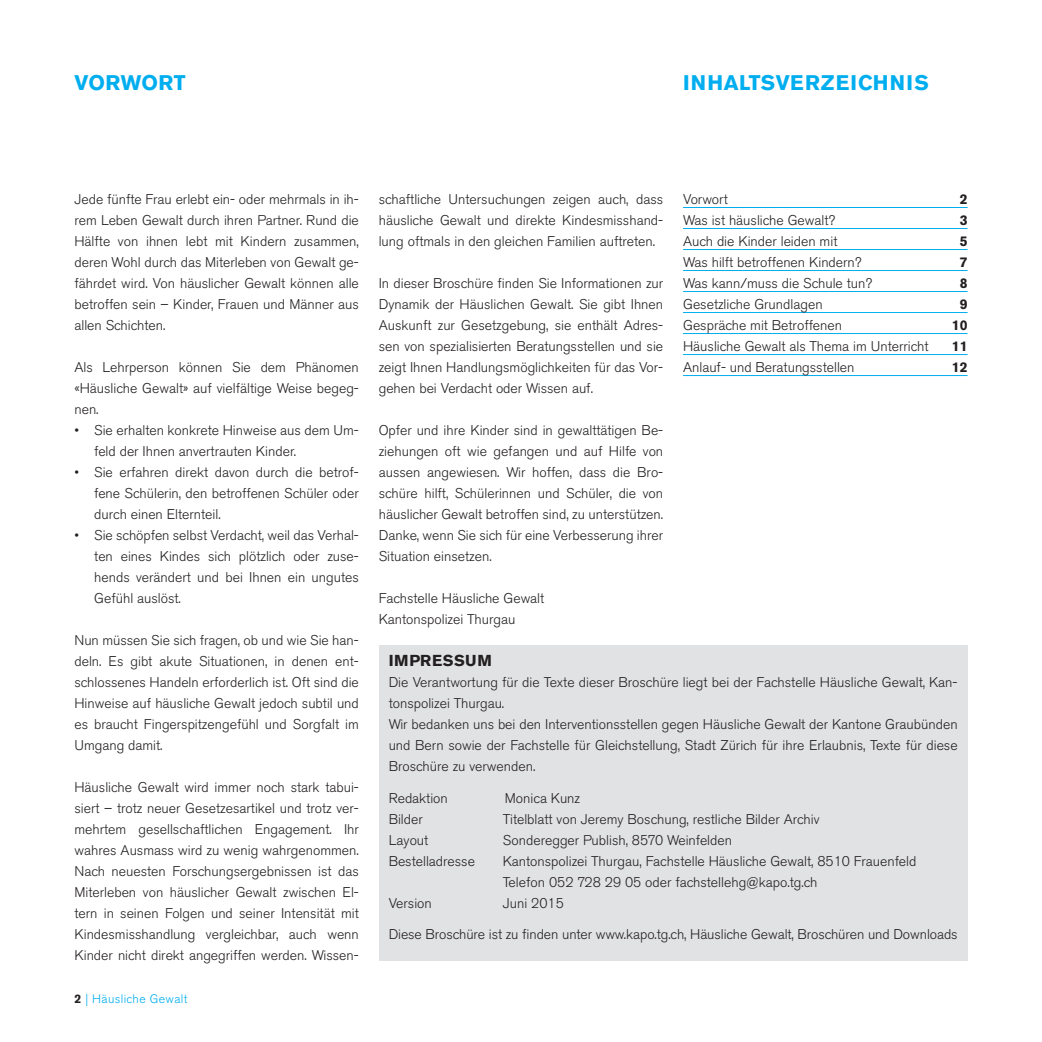
<style>
.page{position:relative;width:1042px;height:1042px;background:#fff}
.page>*{position:absolute;margin:0;border:0;box-sizing:border-box;transform-origin:0 0}
.t1{font:700 21px "Akzidenz Grotesk BE";letter-spacing:.06em;color:#00aeef}
.t2{font:700 21px "Akzidenz Grotesk BE";letter-spacing:.02em;color:#00aeef}
.t3{font:700 15.75px "Akzidenz Grotesk BE";letter-spacing:.04em;color:#231f20}
.t4{font:300 14px/21px "Akzidenz Grotesk BE";color:#231f20;text-align:justify}
.t5{font:700 14px "Akzidenz Grotesk BE";color:#231f20}
.t6{font:300 12.25px "Akzidenz Grotesk BE";letter-spacing:.03em;color:#00aeef}
.s1{font-weight:700;color:#231f20}
</style>
<div class="page">
<hr style="left:683px;top:207px;width:284px;height:1px;background:#00aeef">
<hr style="left:683px;top:228px;width:284px;height:1px;background:#00aeef">
<hr style="left:683px;top:249px;width:284px;height:1px;background:#00aeef">
<hr style="left:683px;top:270px;width:284px;height:1px;background:#00aeef">
<hr style="left:683px;top:291px;width:284px;height:1px;background:#00aeef">
<hr style="left:683px;top:312px;width:284px;height:1px;background:#00aeef">
<hr style="left:683px;top:333px;width:284px;height:1px;background:#00aeef">
<hr style="left:683px;top:354px;width:284px;height:1px;background:#00aeef">
<hr style="left:683px;top:375px;width:284px;height:1px;background:#00aeef">
<div style="left:379px;top:645px;width:588px;height:315px;background:#e1e2e4"></div>
<h1 class="t2" style="left:74px;top:71px;width:113px">VORWORT</h1>
<h1 class="t1" style="left:683px;top:71px;width:247px">INHALTSVERZEICHNIS</h1>
<p class="t4" style="left:74px;top:189px;width:286px">Jede fünfte Frau erlebt ein- oder mehrmals in ih&shy;rem Leben Gewalt durch ihren Partner. Rund die Hälfte von ihnen lebt mit Kindern zusammen, deren Wohl durch das Miterleben von Gewalt ge&shy;fährdet wird. Von häuslicher Gewalt können alle betroffen sein – Kinder, Frauen und Männer aus allen Schichten.</p>
<p class="t4" style="left:74px;top:357px;width:286px">Als Lehrperson können Sie dem Phänomen «Häusliche Gewalt» auf vielfältige Weise begeg&shy;nen.</p>
<p class="t4" style="left:94px;top:420px;width:266px;text-indent:-20px">• Sie erhalten konkrete Hinweise aus dem Um&shy;feld der Ihnen anvertrauten Kinder.</p>
<p class="t4" style="left:94px;top:462px;width:266px;text-indent:-20px">• Sie erfahren direkt davon durch die betrof&shy;fene Schülerin, den betroffenen Schüler oder durch einen Elternteil.</p>
<p class="t4" style="left:94px;top:525px;width:266px;text-indent:-20px">• Sie schöpfen selbst Verdacht, weil das Verhal&shy;ten eines Kindes sich plötzlich oder zuse&shy;hends verändert und bei Ihnen ein ungutes Gefühl auslöst.</p>
<p class="t4" style="left:74px;top:630px;width:286px">Nun müssen Sie sich fragen, ob und wie Sie han&shy;deln. Es gibt akute Situationen, in denen ent&shy;schlossenes Handeln erforderlich ist. Oft sind die Hinweise auf häusliche Gewalt jedoch subtil und es braucht Fingerspitzengefühl und Sorgfalt im Umgang damit.</p>
<p class="t4" style="left:74px;top:777px;width:286px">Häusliche Gewalt wird immer noch stark tabui&shy;siert – trotz neuer Gesetzesartikel und trotz ver&shy;mehrtem gesellschaftlichen Engagement. Ihr wahres Ausmass wird zu wenig wahrgenommen.<br>Nach neuesten Forschungsergebnissen ist das Miterleben von häuslicher Gewalt zwischen El&shy;tern in seinen Folgen und seiner Intensität mit Kindesmisshandlung vergleichbar, auch wenn Kinder nicht direkt angegriffen werden. Wissen-</p>
<p class="t6" style="left:74px;top:991px;width:114px"><span class="s1">2</span> | Häusliche Gewalt</p>
<p class="t4" style="left:379px;top:189px;width:286px">schaftliche Untersuchungen zeigen auch, dass häusliche Gewalt und direkte Kindesmisshand&shy;lung oftmals in den gleichen Familien auftreten.</p>
<p class="t4" style="left:379px;top:273px;width:286px">In dieser Broschüre finden Sie Informationen zur Dynamik der Häuslichen Gewalt. Sie gibt Ihnen Auskunft zur Gesetzgebung, sie enthält Adres&shy;sen von spezialisierten Beratungsstellen und sie zeigt Ihnen Handlungsmöglichkeiten für das Vor&shy;gehen bei Verdacht oder Wissen auf.</p>
<p class="t4" style="left:379px;top:420px;width:286px">Opfer und ihre Kinder sind in gewalttätigen Be&shy;ziehungen oft wie gefangen und auf Hilfe von aussen angewiesen. Wir hoffen, dass die Bro&shy;schüre hilft, Schülerinnen und Schüler, die von häuslicher Gewalt betroffen sind, zu unterstützen.<br>Danke, wenn Sie sich für eine Verbesserung ihrer Situation einsetzen.</p>
<p class="t4" style="left:379px;top:588px;width:167px">Fachstelle Häusliche Gewalt<br>Kantonspolizei Thurgau</p>
<p class="t4" style="left:683px;top:189px;width:46px">Vorwort</p>
<p class="t5" style="left:959px;top:191px;width:9px">2</p>
<p class="t4" style="left:683px;top:210px;width:154px">Was ist häusliche Gewalt?</p>
<p class="t5" style="left:959px;top:212px;width:9px">3</p>
<p class="t4" style="left:683px;top:231px;width:156px">Auch die Kinder leiden mit</p>
<p class="t5" style="left:959px;top:233px;width:9px">5</p>
<p class="t4" style="left:683px;top:252px;width:180px">Was hilft betroffenen Kindern?</p>
<p class="t5" style="left:959px;top:254px;width:9px">7</p>
<p class="t4" style="left:683px;top:273px;width:191px">Was kann/muss die Schule tun?</p>
<p class="t5" style="left:959px;top:275px;width:9px">8</p>
<p class="t4" style="left:683px;top:294px;width:141px">Gesetzliche Grundlagen</p>
<p class="t5" style="left:959px;top:296px;width:9px">9</p>
<p class="t4" style="left:683px;top:315px;width:160px">Gespräche mit Betroffenen</p>
<p class="t5" style="left:952px;top:317px;width:17px">10</p>
<p class="t4" style="left:683px;top:336px;width:247px">Häusliche Gewalt als Thema im Unterricht</p>
<p class="t5" style="left:952px;top:338px;width:17px">11</p>
<p class="t4" style="left:683px;top:357px;width:173px">Anlauf- und Beratungsstellen</p>
<p class="t5" style="left:952px;top:359px;width:17px">12</p>
<p class="t3" style="left:389px;top:652px;width:105px">IMPRESSUM</p>
<p class="t4" style="left:389px;top:672px;width:570px;text-align:left">Die Verantwortung für die Texte dieser Broschüre liegt bei der Fachstelle Häusliche Gewalt, Kan&shy;tonspolizei Thurgau.<br>Wir bedanken uns bei den Interventionsstellen gegen Häusliche Gewalt der Kantone Graubünden und Bern sowie der Fachstelle für Gleichstellung, Stadt Zürich für ihre Erlaubnis, Texte für diese Broschüre zu verwenden.</p>
<p class="t4" style="left:389px;top:788px;width:61px">Redaktion</p>
<p class="t4" style="left:505px;top:788px;width:77px">Monica Kunz</p>
<p class="t4" style="left:389px;top:809px;width:36px">Bilder</p>
<p class="t4" style="left:503px;top:809px;width:318px">Titelblatt von Jeremy Boschung, restliche Bilder Archiv</p>
<p class="t4" style="left:389px;top:830px;width:41px">Layout</p>
<p class="t4" style="left:503px;top:830px;width:231px">Sonderegger Publish, 8570 Weinfelden</p>
<p class="t4" style="left:389px;top:851px;width:88px">Bestelladresse</p>
<p class="t4" style="left:503px;top:851px;width:415px">Kantonspolizei Thurgau, Fachstelle Häusliche Gewalt, 8510 Frauenfeld<br>Telefon 052 728 29 05 oder fachstellehg@kapo.tg.ch</p>
<p class="t4" style="left:389px;top:893px;width:45px">Version</p>
<p class="t4" style="left:503px;top:893px;width:63px">Juni 2015</p>
<p class="t4" style="left:389px;top:924px;width:570px">Diese Broschüre ist zu finden unter www.kapo.tg.ch, Häusliche Gewalt, Broschüren und Downloads</p>
</div>
